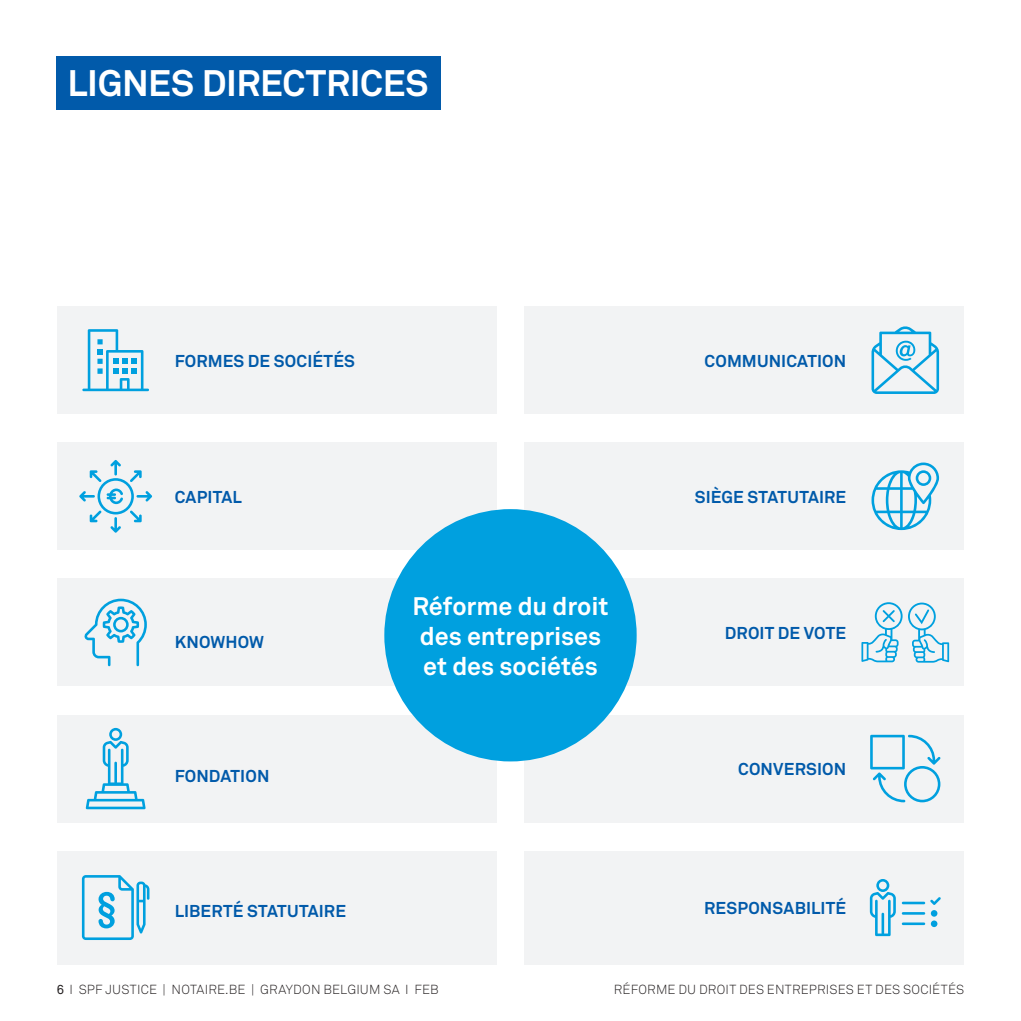
<style>
.page{position:relative;width:1021px;height:1021px;background:#fff}
.page>*{position:absolute;margin:0;border:0;box-sizing:border-box;transform-origin:0 0}
.CODE_TITRE-01{font:700 36.4px "Akkurat";letter-spacing:-.01em;color:#fff}
.CODE_SOUS_TITRE{font:700 25px/30px "Akkurat";letter-spacing:-.005em;color:#fff}
.CODE_TITRE_BODY{font:700 17px "Akkurat";letter-spacing:.01em;color:#015aaa}
.t1{font:300 13px "Akkurat";letter-spacing:.015em;color:#231f20}
.s1{font-weight:400}
</style>
<div class="page">
<div style="left:57px;top:306px;width:439px;height:108px;background:#f2f3f4"></div>
<div style="left:524px;top:306px;width:440px;height:108px;background:#f2f3f4"></div>
<div style="left:57px;top:442px;width:439px;height:108px;background:#f2f3f4"></div>
<div style="left:524px;top:442px;width:440px;height:108px;background:#f2f3f4"></div>
<div style="left:57px;top:578px;width:439px;height:108px;background:#f2f3f4"></div>
<div style="left:524px;top:578px;width:440px;height:108px;background:#f2f3f4"></div>
<div style="left:57px;top:714px;width:439px;height:108px;background:#f2f3f4"></div>
<div style="left:524px;top:714px;width:440px;height:108px;background:#f2f3f4"></div>
<div style="left:57px;top:850px;width:439px;height:114px;background:#f2f3f4"></div>
<div style="left:524px;top:850px;width:440px;height:114px;background:#f2f3f4"></div>
<div style="left:384px;top:509px;width:252px;height:252px;background:#00a0df;border-radius:50%"></div>
<div style="left:57px;top:57px;width:384px;height:53px;background:#015aaa"></div>
<svg style="left:84px;top:598px;width:63px;height:68px"></svg>
<svg style="left:871px;top:462px;width:68px;height:68px"></svg>
<svg style="left:871px;top:326px;width:68px;height:68px"></svg>
<svg style="left:869px;top:879px;width:26px;height:57px"></svg>
<hr style="left:901px;top:912px;width:24px;height:2px;background:#00a0df">
<hr style="left:901px;top:922px;width:24px;height:3px;background:#00a0df">
<hr style="left:901px;top:901px;width:24px;height:3px;background:#00a0df">
<svg style="left:930px;top:897px;width:10px;height:7px"></svg>
<div style="left:930px;top:910px;width:7px;height:6px;background:#00a0df;border-radius:50%"></div>
<svg style="left:930px;top:920px;width:7px;height:7px"></svg>
<svg style="left:79px;top:460px;width:73px;height:72px"></svg>
<svg style="left:82px;top:875px;width:67px;height:65px"></svg>
<svg style="left:86px;top:728px;width:60px;height:81px"></svg>
<svg style="left:870px;top:734px;width:70px;height:68px"></svg>
<svg style="left:861px;top:602px;width:41px;height:60px"></svg>
<svg style="left:908px;top:602px;width:41px;height:60px"></svg>
<svg style="left:82px;top:329px;width:67px;height:62px"></svg>
<p class="CODE_TITRE-01" style="left:67px;top:61px;width:362px">LIGNES DIRECTRICES</p>
<p class="CODE_TITRE_BODY" style="left:175px;top:350px;width:182px">FORMES DE SOCIÉTÉS</p>
<p class="CODE_TITRE_BODY" style="left:704px;top:350px;width:143px">COMMUNICATION</p>
<p class="CODE_TITRE_BODY" style="left:175px;top:486px;width:69px">CAPITAL</p>
<p class="CODE_TITRE_BODY" style="left:695px;top:486px;width:153px">SIÈGE STATUTAIRE</p>
<p class="CODE_TITRE_BODY" style="left:175px;top:630px;width:91px">KNOWHOW</p>
<p class="CODE_TITRE_BODY" style="left:175px;top:765px;width:96px">FONDATION</p>
<p class="CODE_SOUS_TITRE" style="left:412px;top:591px;width:197px">Réforme du droit des entreprises et des sociétés</p>
<p class="CODE_TITRE_BODY" style="left:724px;top:622px;width:123px">DROIT DE VOTE</p>
<p class="CODE_TITRE_BODY" style="left:738px;top:758px;width:110px">CONVERSION</p>
<p class="CODE_TITRE_BODY" style="left:175px;top:900px;width:173px">LIBERTÉ STATUTAIRE</p>
<p class="CODE_TITRE_BODY" style="left:704px;top:897px;width:144px">RESPONSABILITÉ</p>
<p class="t1" style="left:57px;top:982px;width:383px"><span class="s1">6</span> I SPF JUSTICE | NOTAIRE.BE | GRAYDON BELGIUM SA I FEB</p>
<p class="t1" style="left:614px;top:982px;width:352px">RÉFORME DU DROIT DES ENTREPRISES ET DES SOCIÉTÉS</p>
</div>
